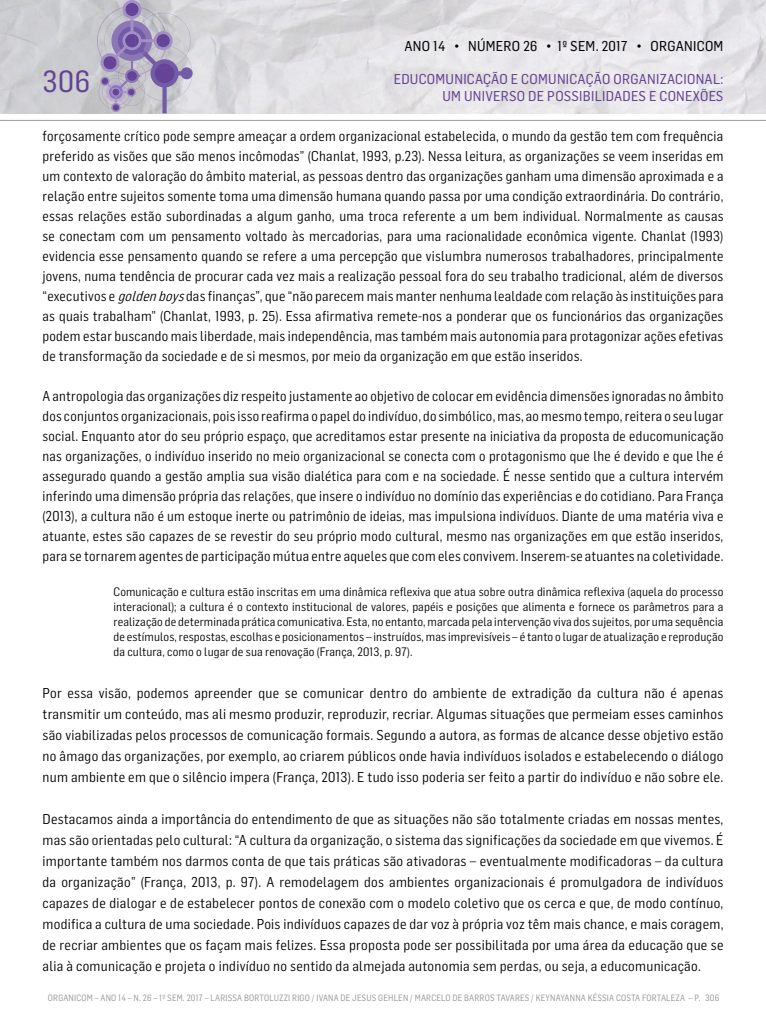
<style>
.page{position:relative;width:766px;height:1021px;background:#fff}
.page>*{position:absolute;margin:0;border:0;box-sizing:border-box;transform-origin:0 0}
.t1{font:30px "Flama Semicondensed Basic";color:#634393}
.t2{font:14px/20px "Flama Semicondensed";letter-spacing:.02em;color:#000;text-align:justify}
.t3{font:14px/16.8px "Flama Semicondensed Basic";letter-spacing:.02em;color:#634393;text-align:right}
.t4{font:14px "Flama Semicondensed Basic";letter-spacing:.02em;color:#000}
.t5{font:12px/15px "Flama Semicondensed";letter-spacing:.01em;color:#000;text-align:justify}
.t6{font:9px "Flama Semicondensed Basic";letter-spacing:.02em;color:#9d9d9c;scale:.96 1}
.s1{font-style:italic}
</style>
<div class="page">
<img style="left:0;top:0;width:765px;height:113px">
<hr style="left:0;top:120px;width:765px;height:1px;background:#9d9d9c">
<svg style="left:97px;top:0;width:95px;height:113px;background:#afa6c1"></svg>
<p class="t4" style="left:404px;top:37px;width:320px">ANO 14 • NÚMERO 26 • 1º SEM. 2017 • ORGANICOM</p>
<p class="t3" style="left:393px;top:70px;width:331px">EDUCOMUNICAÇÃO E COMUNICAÇÃO ORGANIZACIONAL:<br>UM UNIVERSO DE POSSIBILIDADES E CONEXÕES</p>
<h1 class="t1" style="left:43px;top:62px;width:49px">306</h1>
<p class="t2" style="left:43px;top:125px;width:682px">forçosamente crítico pode sempre ameaçar a ordem organizacional estabelecida, o mundo da gestão tem com frequência preferido as visões que são menos incômodas” (Chanlat, 1993, p.23). Nessa leitura, as organizações se veem inseridas em um contexto de valoração do âmbito material, as pessoas dentro das organizações ganham uma dimensão aproximada e a relação entre sujeitos somente toma uma dimensão humana quando passa por uma condição extraordinária. Do contrário, essas relações estão subordinadas a algum ganho, uma troca referente a um bem individual. Normalmente as causas se conectam com um pensamento voltado às mercadorias, para uma racionalidade econômica vigente. Chanlat (1993) evidencia esse pensamento quando se refere a uma percepção que vislumbra numerosos trabalhadores, principalmente jovens, numa tendência de procurar cada vez mais a realização pessoal fora do seu trabalho tradicional, além de diversos “executivos e <span class="s1">goldenboys</span>das finanças”, que “não parecem mais manter nenhuma lealdade com relação às instituições para as quais trabalham” (Chanlat, 1993, p. 25). Essa afirmativa remete-nos a ponderar que os funcionários das organizações podem estar buscando mais liberdade, mais independência, mas também mais autonomia para protagonizar ações efetivas de transformação da sociedade e de si mesmos, por meio da organização em que estão inseridos.</p>
<p class="t2" style="left:43px;top:385px;width:682px">A antropologia das organizações diz respeito justamente ao objetivo de colocar em evidência dimensões ignoradas no âmbito dos conjuntos organizacionais, pois isso reafirma o papel do indivíduo, do simbólico, mas, ao mesmo tempo, reitera o seu lugar social. Enquanto ator do seu próprio espaço, que acreditamos estar presente na iniciativa da proposta de educomunicação nas organizações, o indivíduo inserido no meio organizacional se conecta com o protagonismo que lhe é devido e que lhe é assegurado quando a gestão amplia sua visão dialética para com e na sociedade. É nesse sentido que a cultura intervém inferindo uma dimensão própria das relações, que insere o indivíduo no domínio das experiências e do cotidiano. Para França (2013), a cultura não é um estoque inerte ou patrimônio de ideias, mas impulsiona indivíduos. Diante de uma matéria viva e atuante, estes são capazes de se revestir do seu próprio modo cultural, mesmo nas organizações em que estão inseridos, para se tornarem agentes de participação mútua entre aqueles que com eles convivem. Inserem-se atuantes na coletividade.</p>
<p class="t5" style="left:113px;top:584px;width:611px">Comunicação e cultura estão inscritas em uma dinâmica reflexiva que atua sobre outra dinâmica reflexiva (aquela do processo interacional); a cultura é o contexto institucional de valores, papéis e posições que alimenta e fornece os parâmetros para a realização de determinada prática comunicativa. Esta, no entanto, marcada pela intervenção viva dos sujeitos, por uma sequência de estímulos, respostas, escolhas e posicionamentos – instruídos, mas imprevisíveis – é tanto o lugar de atualização e reprodução da cultura, como o lugar de sua renovação (França, 2013, p. 97).</p>
<p class="t2" style="left:43px;top:682px;width:682px;line-height:21px">Por essa visão, podemos apreender que se comunicar dentro do ambiente de extradição da cultura não é apenas transmitir um conteúdo, mas ali mesmo produzir, reproduzir, recriar. Algumas situações que permeiam esses caminhos são viabilizadas pelos processos de comunicação formais. Segundo a autora, as formas de alcance desse objetivo estão no âmago das organizações, por exemplo, ao criarem públicos onde havia indivíduos isolados e estabelecendo o diálogo num ambiente em que o silêncio impera (França, 2013). E tudo isso poderia ser feito a partir do indivíduo e não sobre ele.</p>
<p class="t2" style="left:43px;top:808px;width:682px;line-height:21px">Destacamos ainda a importância do entendimento de que as situações não são totalmente criadas em nossas mentes, mas são orientadas pelo cultural: “A cultura da organização, o sistema das significações da sociedade em que vivemos. É importante também nos darmos conta de que tais práticas são ativadoras – eventualmente modificadoras – da cultura da organização” (França, 2013, p. 97). A remodelagem dos ambientes organizacionais é promulgadora de indivíduos capazes de dialogar e de estabelecer pontos de conexão com o modelo coletivo que os cerca e que, de modo contínuo, modifica a cultura de uma sociedade. Pois indivíduos capazes de dar voz à própria voz têm mais chance, e mais coragem, de recriar ambientes que os façam mais felizes. Essa proposta pode ser possibilitada por uma área da educação que se alia à comunicação e projeta o indivíduo no sentido da almejada autonomia sem perdas, ou seja, a educomunicação.</p>
<p class="t6" style="left:48px;top:992px;width:700px">ORGANICOM – ANO 14 – N. 26 – 1º SEM. 2017 – LARISSA BORTOLUZZI RIGO / IVANA DE JESUS GEHLEN / MARCELO DE BARROS TAVARES / KEYNAYANNA KÉSSIA COSTA FORTALEZA – P. 306</p>
</div>
